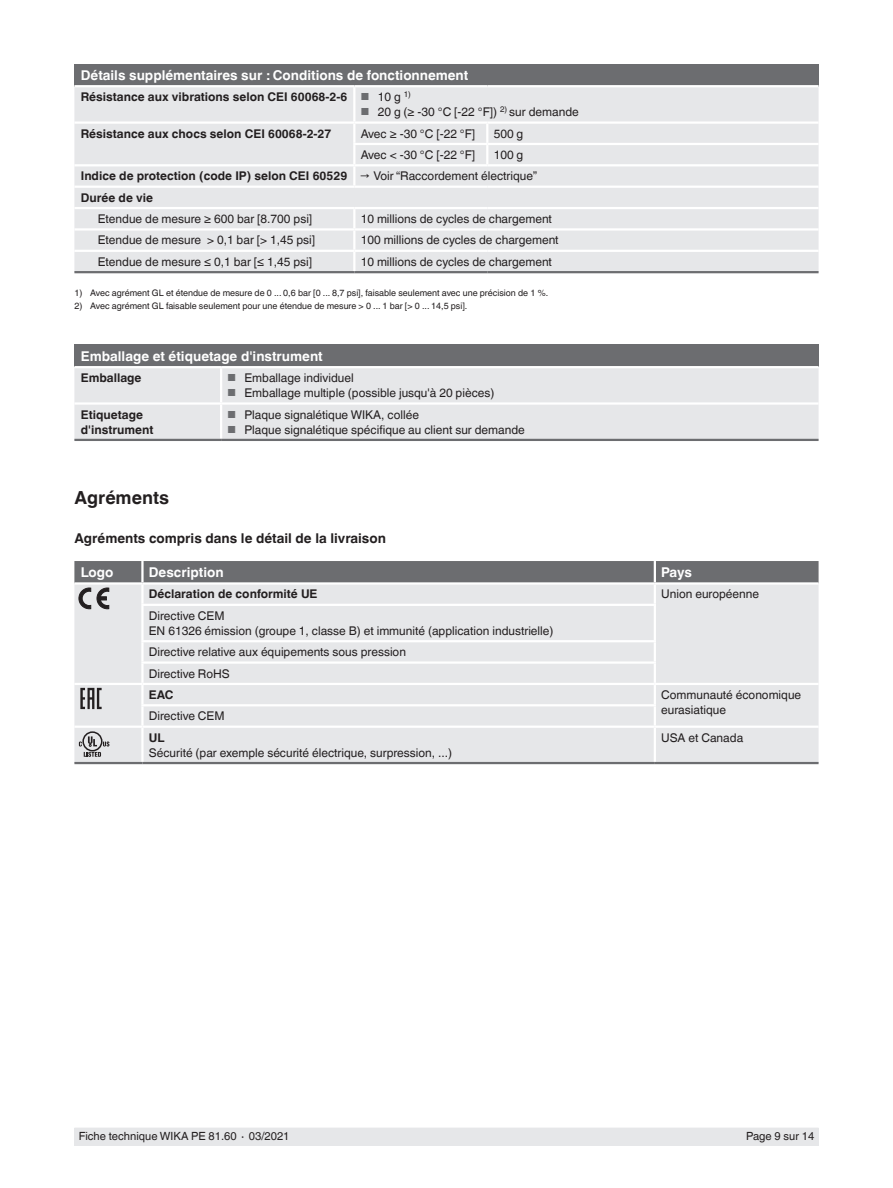
<style>
.page{position:relative;width:893px;height:1188px;background:#fff}
.page>*{position:absolute;margin:0;border:0;box-sizing:border-box;transform-origin:0 0}
.t1{font:700 18px "Helvetica World";color:#231f20}
.t2{font:700 13.5px "Helvetica World";color:#fff}
.t3{font:700 13.5px "Helvetica World";color:#231f20}
.t4{font:12px/15px "Helvetica World";color:#231f20}
.t5{font:700 12px/21.3px "Helvetica World";color:#231f20}
.t6{font:11.25px "Helvetica World";color:#231f20}
.t7{font:9px "Helvetica World";color:#231f20}
.s1{font-weight:400;font-size:10.2px;color:#6c6d70}
.s2{font-weight:400}
.s3{font-size:10.2px;color:#6c6d70}
</style>
<div class="page">
<div style="left:74px;top:1128px;width:745px;height:17px;background:#e6e7e9"></div>
<div style="left:74px;top:64px;width:745px;height:22px;background:#6c6d70"></div>
<div style="left:74px;top:87px;width:745px;height:184px;background:#e6e7e9"></div>
<hr style="left:74px;top:271px;width:280px;height:2px;background:#6c6d70">
<hr style="left:354px;top:271px;width:133px;height:2px;background:#6c6d70">
<hr style="left:487px;top:271px;width:332px;height:2px;background:#6c6d70">
<hr style="left:74px;top:85px;width:280px;height:2px;background:#fff">
<hr style="left:354px;top:85px;width:133px;height:2px;background:#fff">
<hr style="left:353px;top:87px;width:2px;height:34px;background:#fff">
<hr style="left:487px;top:85px;width:332px;height:2px;background:#fff">
<hr style="left:74px;top:121px;width:280px;height:3px;background:#fff">
<hr style="left:354px;top:121px;width:133px;height:3px;background:#fff">
<hr style="left:487px;top:121px;width:332px;height:3px;background:#fff">
<hr style="left:353px;top:143px;width:134px;height:2px;background:#fff">
<svg style="left:353px;top:124px;width:2px;height:40px"></svg>
<hr style="left:487px;top:143px;width:332px;height:2px;background:#fff">
<svg style="left:486px;top:124px;width:2px;height:40px"></svg>
<hr style="left:74px;top:164px;width:280px;height:2px;background:#fff">
<hr style="left:354px;top:164px;width:133px;height:2px;background:#fff">
<hr style="left:353px;top:166px;width:2px;height:20px;background:#fff">
<hr style="left:487px;top:164px;width:332px;height:2px;background:#fff">
<hr style="left:74px;top:186px;width:280px;height:2px;background:#fff">
<hr style="left:354px;top:186px;width:133px;height:2px;background:#fff">
<hr style="left:487px;top:186px;width:332px;height:2px;background:#fff">
<hr style="left:74px;top:207px;width:280px;height:2px;background:#fff">
<hr style="left:354px;top:207px;width:133px;height:2px;background:#fff">
<hr style="left:487px;top:207px;width:332px;height:2px;background:#fff">
<hr style="left:74px;top:228px;width:280px;height:3px;background:#fff">
<hr style="left:354px;top:228px;width:133px;height:3px;background:#fff">
<hr style="left:487px;top:228px;width:332px;height:3px;background:#fff">
<hr style="left:74px;top:250px;width:280px;height:2px;background:#fff">
<hr style="left:354px;top:250px;width:133px;height:2px;background:#fff">
<svg style="left:353px;top:209px;width:2px;height:62px"></svg>
<hr style="left:487px;top:250px;width:332px;height:2px;background:#fff">
<div style="left:74px;top:345px;width:745px;height:22px;background:#6c6d70"></div>
<div style="left:74px;top:368px;width:745px;height:71px;background:#e6e7e9"></div>
<hr style="left:74px;top:366px;width:147px;height:2px;background:#fff">
<hr style="left:221px;top:366px;width:598px;height:2px;background:#fff">
<hr style="left:220px;top:368px;width:2px;height:34px;background:#fff">
<hr style="left:74px;top:402px;width:147px;height:3px;background:#fff">
<hr style="left:221px;top:402px;width:598px;height:3px;background:#fff">
<hr style="left:220px;top:405px;width:2px;height:34px;background:#fff">
<hr style="left:74px;top:439px;width:147px;height:2px;background:#6c6d70">
<hr style="left:221px;top:439px;width:598px;height:2px;background:#6c6d70">
<div style="left:74px;top:609px;width:745px;height:153px;background:#e6e7e9"></div>
<hr style="left:141px;top:606px;width:3px;height:34px;background:#fff">
<hr style="left:654px;top:606px;width:2px;height:34px;background:#fff">
<hr style="left:141px;top:640px;width:515px;height:2px;background:#fff">
<hr style="left:141px;top:642px;width:3px;height:19px;background:#fff">
<hr style="left:141px;top:661px;width:515px;height:3px;background:#fff">
<hr style="left:141px;top:664px;width:3px;height:19px;background:#fff">
<hr style="left:74px;top:683px;width:68px;height:2px;background:#fff">
<hr style="left:142px;top:683px;width:513px;height:2px;background:#fff">
<hr style="left:141px;top:685px;width:3px;height:19px;background:#fff">
<hr style="left:655px;top:683px;width:164px;height:2px;background:#fff">
<svg style="left:654px;top:642px;width:2px;height:62px"></svg>
<hr style="left:141px;top:704px;width:515px;height:2px;background:#fff">
<hr style="left:141px;top:706px;width:3px;height:20px;background:#fff">
<hr style="left:654px;top:706px;width:2px;height:20px;background:#fff">
<hr style="left:74px;top:726px;width:68px;height:2px;background:#fff">
<hr style="left:142px;top:726px;width:513px;height:2px;background:#fff">
<hr style="left:141px;top:728px;width:3px;height:34px;background:#fff">
<hr style="left:655px;top:726px;width:164px;height:2px;background:#fff">
<hr style="left:654px;top:728px;width:2px;height:34px;background:#fff">
<hr style="left:74px;top:762px;width:68px;height:2px;background:#6c6d70">
<hr style="left:142px;top:762px;width:513px;height:2px;background:#6c6d70">
<hr style="left:655px;top:762px;width:164px;height:2px;background:#6c6d70">
<svg style="left:74px;top:561px;width:745px;height:48px;background:#b0b1b3"></svg>
<svg style="left:80px;top:688px;width:22px;height:21px"></svg>
<div style="left:82px;top:731px;width:21px;height:20px;border:2px solid #231f20;border-radius:50%"></div>
<svg style="left:79px;top:736px;width:30px;height:21px"></svg>
<p class="t2" style="left:81px;top:67px;width:389px">Détails supplémentaires sur : Conditions de fonctionnement</p>
<p class="t5" style="left:81px;top:86px;width:331px">Résistance aux vibrations selon CEI 60068-2-6 <span class="s1">■</span> <span class="s2">10 g</span> <sup>1)</sup></p>
<p class="t4" style="left:361px;top:105px;width:220px"><span class="s3">■</span> 20 g (≥ -30 °C [-22 °F]) <sup>2)</sup> sur demande</p>
<p class="t5" style="left:81px;top:123px;width:252px">Résistance aux chocs selon CEI 60068-2-27</p>
<p class="t4" style="left:361px;top:126px;width:116px">Avec ≥ -30 °C [-22 °F]</p>
<p class="t4" style="left:494px;top:126px;width:31px">500 g</p>
<p class="t4" style="left:361px;top:147px;width:116px">Avec &lt; -30 °C [-22 °F]</p>
<p class="t5" style="left:81px;top:144px;width:458px;text-indent:413px"><span class="s2">100 g<br></span>Indice de protection (code IP) selon CEI 60529 <span class="s2">→ Voir “Raccordement électrique”<br></span>Durée de vie</p>
<p class="t4" style="left:98px;top:211px;width:216px">Etendue de mesure ≥ 600 bar [8.700 psi]</p>
<p class="t4" style="left:361px;top:211px;width:193px">10 millions de cycles de chargement</p>
<p class="t4" style="left:98px;top:233px;width:219px">Etendue de mesure &gt; 0,1 bar [&gt; 1,45 psi]</p>
<p class="t4" style="left:361px;top:233px;width:199px">100 millions de cycles de chargement</p>
<p class="t4" style="left:98px;top:254px;width:216px">Etendue de mesure ≤ 0,1 bar [≤ 1,45 psi]</p>
<p class="t4" style="left:361px;top:254px;width:193px">10 millions de cycles de chargement</p>
<p class="t7" style="left:74px;top:288px;width:475px">1) Avec agrément GL et étendue de mesure de 0 ... 0,6 bar [0 ... 8,7 psi], faisable seulement avec une précision de 1 %.</p>
<p class="t7" style="left:74px;top:300px;width:395px">2) Avec agrément GL faisable seulement pour une étendue de mesure &gt; 0 ... 1 bar [&gt; 0 ... 14,5 psi].</p>
<p class="t2" style="left:81px;top:348px;width:244px">Emballage et étiquetage d'instrument</p>
<p class="t5" style="left:81px;top:367px;width:62px">Emballage</p>
<p class="t4" style="left:227px;top:371px;width:128px"><span class="s3">■</span> Emballage individuel</p>
<p class="t4" style="left:227px;top:386px;width:268px"><span class="s3">■</span> Emballage multiple (possible jusqu'à 20 pièces)</p>
<p class="t5" style="left:81px;top:407px;width:74px;line-height:15px">Etiquetage d'instrument</p>
<p class="t4" style="left:227px;top:407px;width:193px"><span class="s3">■</span> Plaque signalétique WIKA, collée</p>
<p class="t4" style="left:227px;top:422px;width:299px"><span class="s3">■</span> Plaque signalétique spécifique au client sur demande</p>
<h1 class="t1" style="left:74px;top:487px;width:96px">Agréments</h1>
<p class="t3" style="left:74px;top:530px;width:313px">Agréments compris dans le détail de la livraison</p>
<p class="t2" style="left:81px;top:565px;width:34px">Logo</p>
<p class="t2" style="left:149px;top:565px;width:76px">Description</p>
<p class="t2" style="left:661px;top:565px;width:32px">Pays</p>
<p class="t5" style="left:149px;top:584px;width:170px">Déclaration de conformité UE</p>
<p class="t4" style="left:661px;top:587px;width:99px">Union européenne</p>
<p class="t4" style="left:149px;top:608px;width:406px">Directive CEM<br>EN 61326 émission (groupe 1, classe B) et immunité (application industrielle)</p>
<p class="t4" style="left:149px;top:641px;width:259px;line-height:21.3px">Directive relative aux équipements sous pression<br>Directive RoHS</p>
<p class="t5" style="left:149px;top:684px;width:26px">EAC</p>
<p class="t4" style="left:661px;top:687px;width:142px">Communauté économique eurasiatique</p>
<p class="t4" style="left:149px;top:709px;width:77px">Directive CEM</p>
<p class="t5" style="left:149px;top:727px;width:17px">UL</p>
<p class="t4" style="left:149px;top:745px;width:305px">Sécurité (par exemple sécurité électrique, surpression, ...)</p>
<p class="t4" style="left:661px;top:730px;width:84px">USA et Canada</p>
<p class="t6" style="left:79px;top:1130px;width:212px">Fiche technique WIKA PE 81.60 ∙ 03/2021</p>
<p class="t6" style="left:746px;top:1130px;width:69px">Page 9 sur 14</p>
</div>
